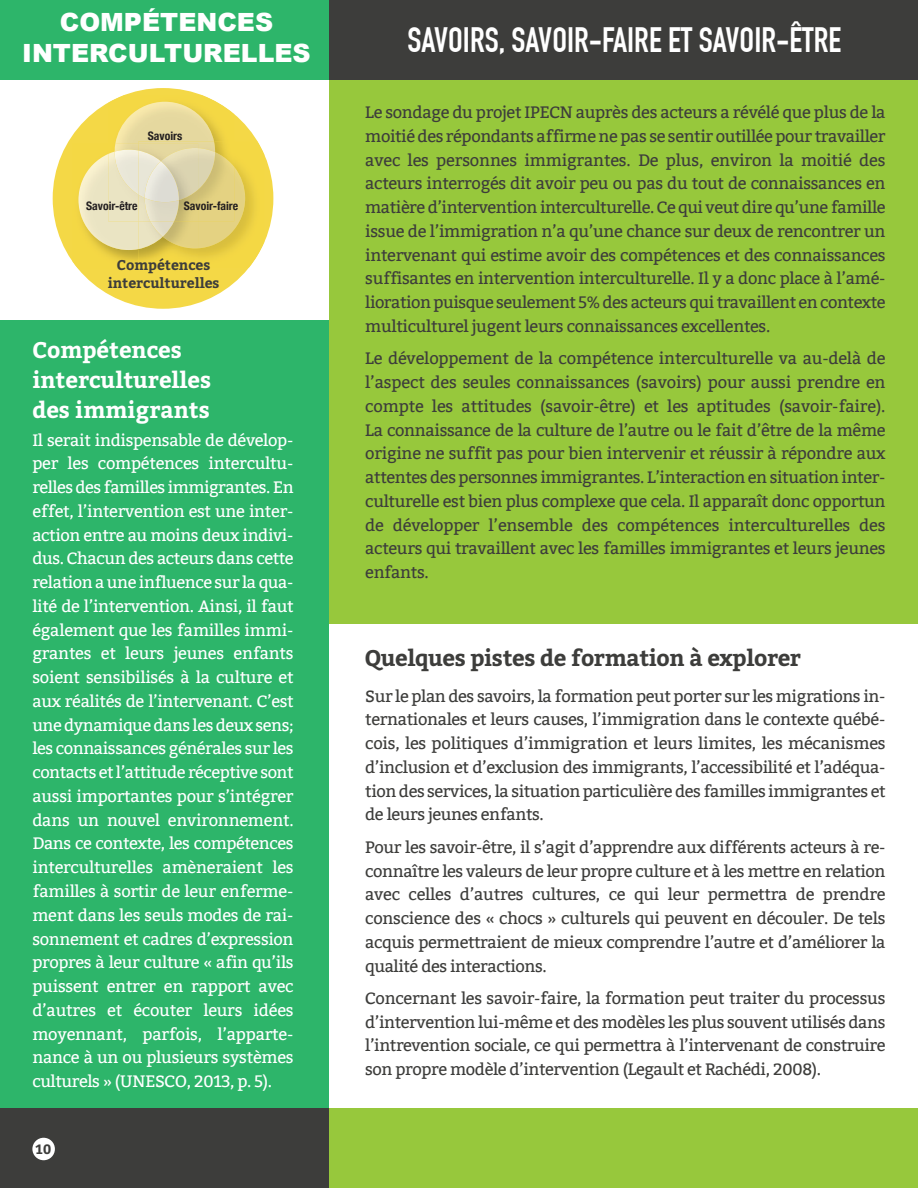
<style>
.page{position:relative;width:918px;height:1188px;background:#fff}
.page>*{position:absolute;margin:0;border:0;box-sizing:border-box;transform-origin:0 0}
.t1{font:700 34.5px "DIN Condensed";color:#fff}
.t2{font:900 25.05px/30.2px "Arial";color:#fff;text-align:center}
.t3{font:700 22.5px/30px "Bitter";color:#fff}
.t4{font:700 22.5px "Bitter";letter-spacing:-.015em;color:#3d3d3b}
.t5{font:16.5px/23.7px "Bitter";letter-spacing:-.025em;color:#3d3d3b;text-align:justify}
.t6{font:16.5px/23.7px "Bitter";letter-spacing:-.015em;color:#fff;text-align:justify}
.t7{font:700 14.1px/17.9px "Bitter";color:#3d3d3b;text-align:center}
.t8{font:700 13.5px "Bitter";color:#3d3d3b}
.t9{font:700 condensed 11.7px "Helvetica Neue";color:#231f20}
</style>
<div class="page">
<div style="left:0;top:320px;width:329px;height:809px;background:#2db56a"></div>
<div style="left:329px;top:74px;width:589px;height:549px;background:#97c83c"></div>
<div style="left:0;top:0;width:330px;height:80px;background:#2db56a"></div>
<div style="left:330px;top:0;width:588px;height:80px;background:#3d3d3b"></div>
<div style="left:0;top:1108px;width:330px;height:80px;background:#3d3d3b"></div>
<div style="left:330px;top:1108px;width:588px;height:80px;background:#97c83c"></div>
<div style="left:32px;top:1138px;width:23px;height:22px;background:#fff;border-radius:50%"></div>
<div style="left:53px;top:88px;width:220px;height:221px;background:#f4d846;border-radius:50%"></div>
<img style="left:108px;top:95px;width:126px;height:47px">
<img style="left:115px;top:102px;width:100px;height:40px">
<img style="left:72px;top:142px;width:182px;height:127px">
<svg style="left:108px;top:143px;width:7px;height:9px"></svg>
<img style="left:78px;top:154px;width:60px;height:96px">
<img style="left:108px;top:152px;width:30px;height:69px">
<img style="left:115px;top:150px;width:23px;height:45px">
<img style="left:249px;top:242px;width:15px;height:26px">
<img style="left:214px;top:142px;width:20px;height:10px">
<img style="left:138px;top:249px;width:60px;height:19px">
<img style="left:138px;top:143px;width:60px;height:8px">
<img style="left:138px;top:221px;width:60px;height:28px">
<img style="left:138px;top:198px;width:7px;height:23px">
<img style="left:138px;top:151px;width:23px;height:47px">
<img style="left:198px;top:167px;width:47px;height:81px">
<img style="left:215px;top:152px;width:19px;height:38px">
<img style="left:198px;top:148px;width:17px;height:42px">
<img style="left:179px;top:200px;width:19px;height:21px">
<img style="left:161px;top:148px;width:37px;height:52px">
<img style="left:150px;top:221px;width:24px;height:16px">
<img style="left:145px;top:202px;width:34px;height:19px">
<img style="left:145px;top:161px;width:34px;height:41px">
<h2 class="t2" style="left:22px;top:6px;width:290px">COMPÉTENCES<br>INTERCULTURELLES</h2>
<p class="t9" style="left:148px;top:128px;width:36px">Savoirs</p>
<p class="t9" style="left:86px;top:199px;width:53px">Savoir-être</p>
<p class="t9" style="left:184px;top:199px;width:56px">Savoir-faire</p>
<p class="t7" style="left:108px;top:255px;width:113px">Compétences interculturelles</p>
<h3 class="t3" style="left:32px;top:333px;width:180px">Compétences interculturelles des immigrants</h3>
<p class="t6" style="left:32px;top:428px;width:263px">Il serait indispensable de dévelop&shy;per les compétences intercultu&shy;relles des familles immigrantes. En effet, l’intervention est une inter&shy;action entre au moins deux indivi&shy;dus. Chacun des acteurs dans cette relation a une influence sur la qua&shy;lité de l’intervention. Ainsi, il faut également que les familles immi&shy;grantes et leurs jeunes enfants soient sensibilisés à la culture et aux réalités de l’intervenant. C’est une dynamique dans les deux sens; les connaissances générales sur les contacts et l’attitude réceptive sont aussi importantes pour s’intégrer dans un nouvel environnement.<br>Dans ce contexte, les compétences interculturelles amèneraient les familles à sortir de leur enferme&shy;ment dans les seuls modes de rai&shy;sonnement et cadres d’expression propres à leur culture « afin qu’ils puissent entrer en rapport avec d’autres et écouter leurs idées moyennant, parfois, l’apparte&shy;nance à un ou plusieurs systèmes culturels » (UNESCO, 2013, p. 5).</p>
<p class="t8" style="left:36px;top:1139px;width:17px">10</p>
<h1 class="t1" style="left:407px;top:28px;width:435px">SAVOIRS, SAVOIR-FAIRE ET SAVOIR-ÊTRE</h1>
<p class="t5" style="left:365px;top:101px;width:522px">Le sondage du projet IPECN auprès des acteurs a révélé que plus de la moitié des répondants affirme ne pas se sentir outillée pour travailler avec les personnes immigrantes. De plus, environ la moitié des acteurs interrogés dit avoir peu ou pas du tout de connaissances en matière d’intervention interculturelle. Ce qui veut dire qu’une famille issue de l’immigration n’a qu’une chance sur deux de rencontrer un intervenant qui estime avoir des compétences et des connaissances suffisantes en intervention interculturelle. Il y a donc place à l’amé&shy;lioration puisque seulement 5% des acteurs qui travaillent en contexte multiculturel jugent leurs connaissances excellentes.</p>
<p class="t5" style="left:365px;top:347px;width:522px">Le développement de la compétence interculturelle va au-delà de l’aspect des seules connaissances (savoirs) pour aussi prendre en compte les attitudes (savoir-être) et les aptitudes (savoir-faire).<br>La connaissance de la culture de l’autre ou le fait d’être de la même origine ne suffit pas pour bien intervenir et réussir à répondre aux attentes des personnes immigrantes. L’interaction en situation inter&shy;culturelle est bien plus complexe que cela. Il apparaît donc opportun de développer l’ensemble des compétences interculturelles des acteurs qui travaillent avec les familles immigrantes et leurs jeunes enfants.</p>
<h3 class="t4" style="left:364px;top:641px;width:438px">Quelques pistes de formation à explorer</h3>
<p class="t5" style="left:365px;top:684px;width:522px">Sur le plan des savoirs, la formation peut porter sur les migrations in&shy;ternationales et leurs causes, l’immigration dans le contexte québé&shy;cois, les politiques d’immigration et leurs limites, les mécanismes d’inclusion et d’exclusion des immigrants, l’accessibilité et l’adéqua&shy;tion des services, la situation particulière des familles immigrantes et de leurs jeunes enfants.</p>
<p class="t5" style="left:365px;top:835px;width:522px">Pour les savoir-être, il s’agit d’apprendre aux différents acteurs à re&shy;connaître les valeurs de leur propre culture et à les mettre en relation avec celles d’autres cultures, ce qui leur permettra de prendre conscience des « chocs » culturels qui peuvent en découler. De tels acquis permettraient de mieux comprendre l’autre et d’améliorer la qualité des interactions.</p>
<p class="t5" style="left:365px;top:987px;width:522px">Concernant les savoir-faire, la formation peut traiter du processus d’intervention lui-même et des modèles les plus souvent utilisés dans l’intrevention sociale, ce qui permettra à l’intervenant de construire son propre modèle d’intervention (Legault et Rachédi, 2008).</p>
</div>
